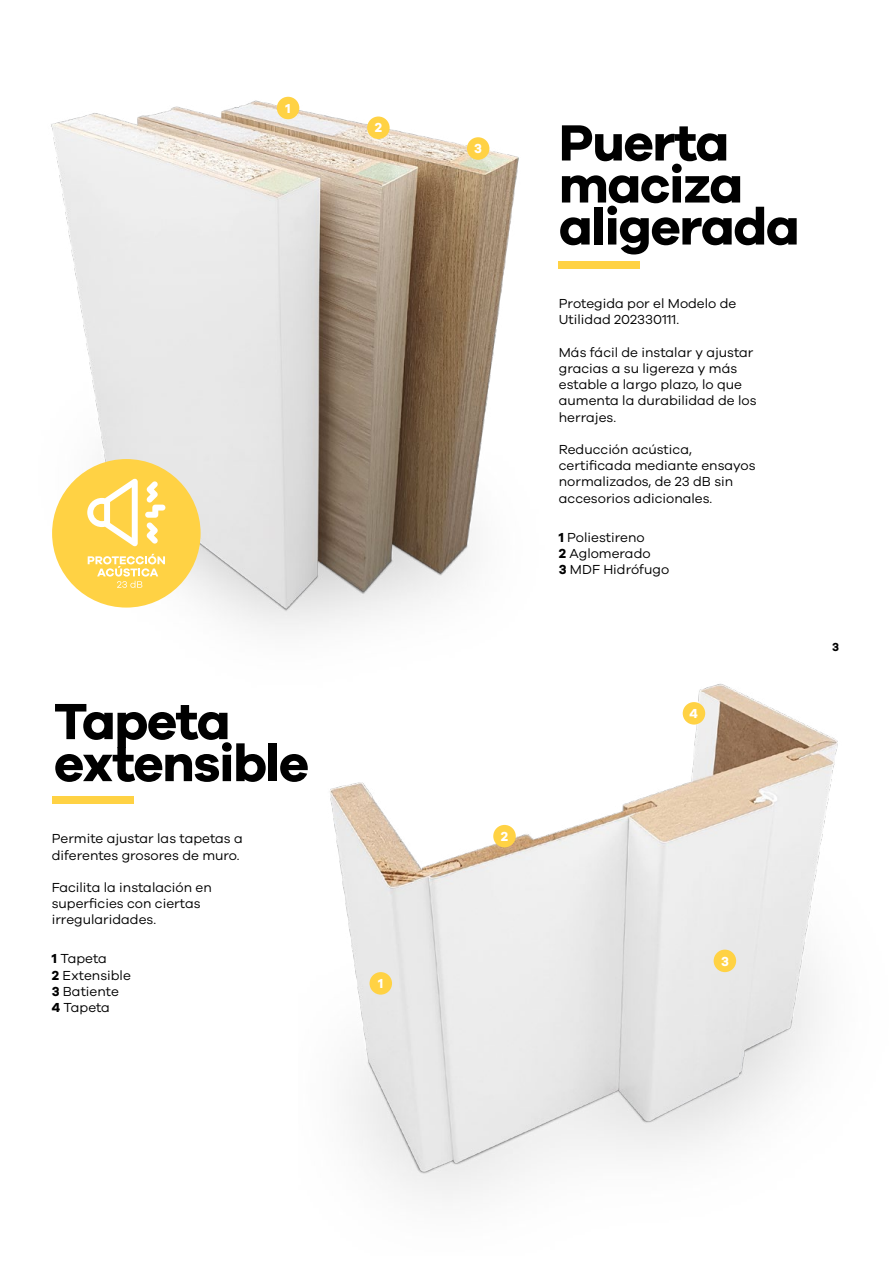
<style>
.page{position:relative;width:893px;height:1263px;background:#fff}
.page>*{position:absolute;margin:0;border:0;box-sizing:border-box;transform-origin:0 0}
.t1{font:700 52.5px/42px "Galano Grotesque";letter-spacing:-.025em;color:#000}
.t2{font:13.5px/16.2px "Galano Grotesque";color:#000}
.t3{font:700 13.5px "Galano Grotesque";color:#fff}
.t4{font:700 12px "Galano Grotesque";color:#000}
.s1{font-weight:700}
</style>
<div class="page">
<img style="left:51px;top:96px;width:515px;height:534px">
<div style="left:52px;top:459px;width:149px;height:149px;background:#ffd244;border-radius:50%"></div>
<img style="left:330px;top:683px;width:508px;height:515px">
<div style="left:559px;top:262px;width:81px;height:7px;background:#ffd244"></div>
<div style="left:52px;top:797px;width:81px;height:7px;background:#ffd244"></div>
<div style="left:369px;top:972px;width:23px;height:23px;background:#ffd244;border-radius:50%"></div>
<div style="left:493px;top:825px;width:23px;height:22px;background:#ffd244;border-radius:50%"></div>
<div style="left:714px;top:950px;width:22px;height:22px;background:#ffd244;border-radius:50%"></div>
<div style="left:683px;top:702px;width:22px;height:23px;background:#ffd244;border-radius:50%"></div>
<div style="left:277px;top:97px;width:22px;height:22px;background:#ffd244;border-radius:50%"></div>
<div style="left:367px;top:117px;width:23px;height:22px;background:#ffd244;border-radius:50%"></div>
<div style="left:467px;top:137px;width:22px;height:23px;background:#ffd244;border-radius:50%"></div>
<svg style="left:88px;top:554px;width:77px;height:34px"></svg>
<svg style="left:87px;top:479px;width:51px;height:67px"></svg>
<svg style="left:145px;top:481px;width:20px;height:63px"></svg>
<p class="t3" style="left:285px;top:100px;width:7px">1</p>
<p class="t3" style="left:375px;top:120px;width:9px">2</p>
<h1 class="t1" style="left:54px;top:699px;width:257px">Tapeta extensible</h1>
<p class="t2" style="left:52px;top:830px;width:192px">Permite ajustar las tapetas a diferentes grosores de muro.</p>
<p class="t2" style="left:52px;top:879px;width:162px">Facilita la instalación en superficies con ciertas irregularidades.</p>
<p class="t2" style="left:52px;top:950px;width:81px"><span class="s1">1</span> Tapeta<br><span class="s1">2</span> Extensible<br><span class="s1">3</span> Batiente<br><span class="s1">4</span> Tapeta</p>
<p class="t3" style="left:378px;top:975px;width:7px">1</p>
<p class="t3" style="left:474px;top:140px;width:9px">3</p>
<p class="t3" style="left:501px;top:828px;width:9px">2</p>
<h1 class="t1" style="left:559px;top:120px;width:242px">Puerta maciza aligerada</h1>
<p class="t2" style="left:559px;top:295px;width:179px">Protegida por el Modelo de<br>Utilidad 202330111.</p>
<p class="t2" style="left:559px;top:344px;width:199px">Más fácil de instalar y ajustar gracias a su ligereza y más estable a largo plazo, lo que aumenta la durabilidad de los herrajes.</p>
<p class="t2" style="left:559px;top:441px;width:198px">Reducción acústica, certificada mediante ensayos normalizados, de 23 dB sin accesorios adicionales.</p>
<p class="t2" style="left:559px;top:529px;width:112px"><span class="s1">1</span> Poliestireno<br><span class="s1">2</span> Aglomerado<br><span class="s1">3</span> MDF Hidrófugo</p>
<p class="t3" style="left:689px;top:705px;width:10px">4</p>
<p class="t4" style="left:832px;top:639px;width:8px">3</p>
<p class="t3" style="left:721px;top:952px;width:9px">3</p>
</div>
